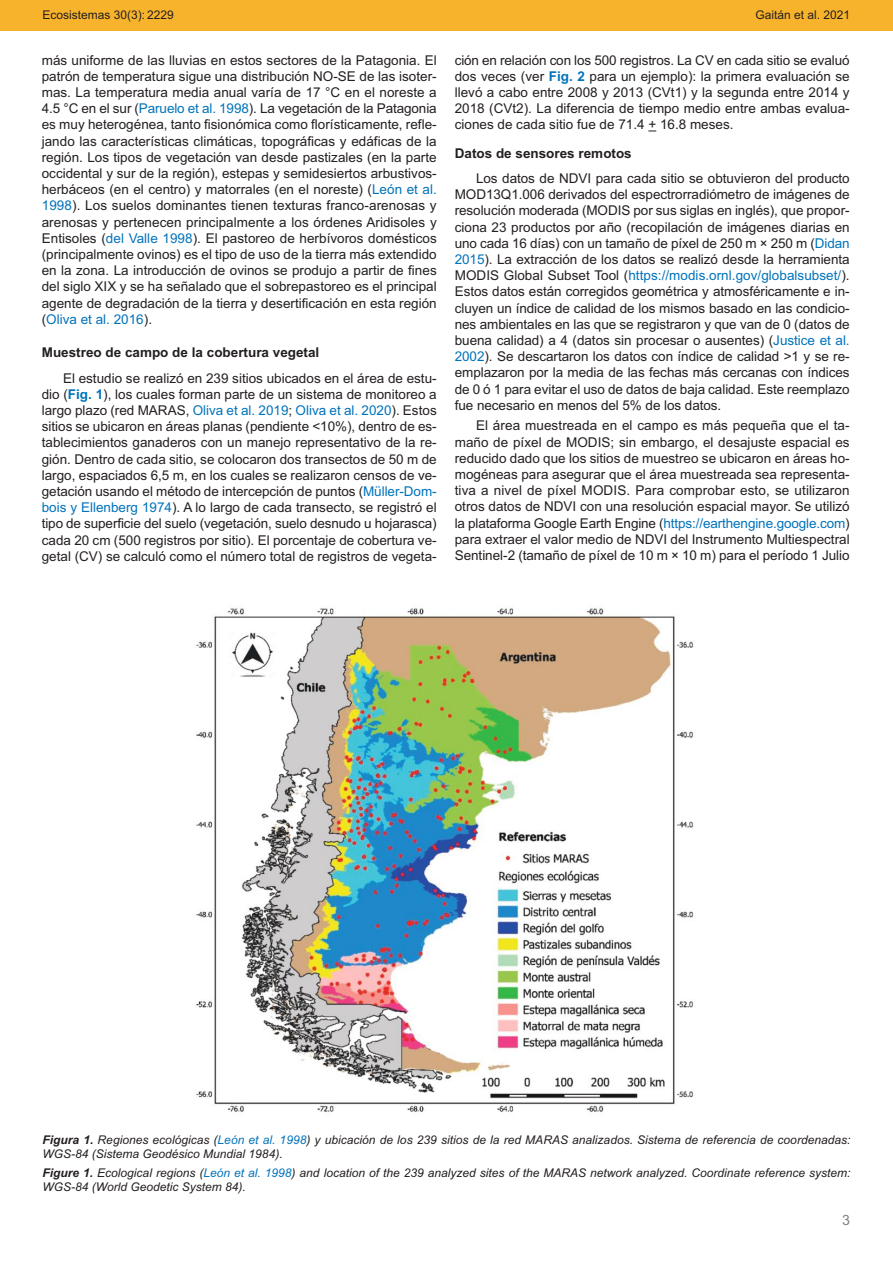
<style>
.page{position:relative;width:893px;height:1263px;background:#fff}
.page>*{position:absolute;margin:0;border:0;box-sizing:border-box;transform-origin:0 0}
.t1{font:14.25px "Arial";color:#838081}
.t2{font:13.5px/16.2px "Arial";color:#241f1f;text-align:justify}
.t3{font:700 13.5px "Arial";color:#241f1f}
.t4{font:italic 12px/14.4px "Arial";color:#241f1f}
.t5{font:12px "Arial";color:#241f1f}
.s1{color:#0073bb}
.s2{font-weight:700;color:#0073bb}
.s3{font-weight:700}
</style>
<div class="page">
<div style="left:0;top:0;width:893px;height:30px;background:#f8b32d"></div>
<img style="left:196px;top:608px;width:497px;height:505px">
<p class="t5" style="left:43px;top:7px;width:133px">Ecosistemas 30(3): 2229</p>
<p class="t5" style="left:755px;top:7px;width:96px">Gaitán et al. 2021</p>
<p class="t2" style="left:42px;top:52px;width:396px">más uniforme de las lluvias en estos sectores de la Patagonia. El patrón de temperatura sigue una distribución NO-SE de las isoter&shy;mas. La temperatura media anual varía de 17 °C en el noreste a 4.5 °C en el sur (<span class="s1">Paruelo et al. 1998</span>). La vegetación de la Patagonia es muy heterogénea, tanto fisionómica como florísticamente, refle&shy;jando las características climáticas, topográficas y edáficas de la región. Los tipos de vegetación van desde pastizales (en la parte occidental y sur de la región), estepas y semidesiertos arbustivos&shy;herbáceos (en el centro) y matorrales (en el noreste) (<span class="s1">León et al.<br>1998</span>). Los suelos dominantes tienen texturas franco-arenosas y arenosas y pertenecen principalmente a los órdenes Aridisoles y Entisoles (<span class="s1">del Valle 1998</span>). El pastoreo de herbívoros domésticos (principalmente ovinos) es el tipo de uso de la tierra más extendido en la zona. La introducción de ovinos se produjo a partir de fines del siglo XIX y se ha señalado que el sobrepastoreo es el principal agente de degradación de la tierra y desertificación en esta región (<span class="s1">Oliva et al. 2016</span>).</p>
<p class="t3" style="left:42px;top:344px;width:279px">Muestreo de campo de la cobertura vegetal</p>
<p class="t2" style="left:42px;top:370px;width:396px;text-indent:21px">El estudio se realizó en 239 sitios ubicados en el área de estu&shy;dio (<span class="s2">Fig. 1</span>), los cuales forman parte de un sistema de monitoreo a largo plazo (red MARAS, <span class="s1">Oliva et al. 2019</span>; <span class="s1">Oliva et al. 2020</span>). Estos sitios se ubicaron en áreas planas (pendiente &lt;10%), dentro de es&shy;tablecimientos ganaderos con un manejo representativo de la re&shy;gión. Dentro de cada sitio, se colocaron dos transectos de 50 m de largo, espaciados 6,5 m, en los cuales se realizaron censos de ve&shy;getación usando el método de intercepción de puntos (<span class="s1">Müller-Dom&shy;bois y Ellenberg 1974</span>). A lo largo de cada transecto, se registró el tipo de superficie del suelo (vegetación, suelo desnudo u hojarasca) cada 20 cm (500 registros por sitio). El porcentaje de cobertura ve&shy;getal (CV) se calculó como el número total de registros de vegeta-</p>
<p class="t2" style="left:455px;top:52px;width:396px">ción en relación con los 500 registros. La CV en cada sitio se evaluó dos veces (ver <span class="s2">Fig. 2</span> para un ejemplo): la primera evaluación se llevó a cabo entre 2008 y 2013 (CVt1) y la segunda entre 2014 y 2018 (CVt2). La diferencia de tiempo medio entre ambas evalua&shy;ciones de cada sitio fue de 71.4 + 16.8 meses.</p>
<p class="t3" style="left:455px;top:146px;width:179px">Datos de sensores remotos</p>
<p class="t2" style="left:455px;top:170px;width:396px;text-indent:21px">Los datos de NDVI para cada sitio se obtuvieron del producto MOD13Q1.006 derivados del espectrorradiómetro de imágenes de resolución moderada (MODIS por sus siglas en inglés), que propor&shy;ciona 23 productos por año (recopilación de imágenes diarias en uno cada 16 días) con un tamaño de píxel de 250 m × 250 m (<span class="s1">Didan 2015</span>). La extracción de los datos se realizó desde la herramienta MODIS Global Subset Tool (<span class="s1">https://modis.ornl.gov/globalsubset/</span>).<br>Estos datos están corregidos geométrica y atmosféricamente e in&shy;cluyen un índice de calidad de los mismos basado en las condicio&shy;nes ambientales en las que se registraron y que van de 0 (datos de buena calidad) a 4 (datos sin procesar o ausentes) (<span class="s1">Justice et al.<br>2002</span>). Se descartaron los datos con índice de calidad &gt;1 y se re&shy;emplazaron por la media de las fechas más cercanas con índices de 0 ó 1 para evitar el uso de datos de baja calidad. Este reemplazo fue necesario en menos del 5% de los datos.</p>
<p class="t2" style="left:455px;top:418px;width:396px;text-indent:21px">El área muestreada en el campo es más pequeña que el ta&shy;maño de píxel de MODIS; sin embargo, el desajuste espacial es reducido dado que los sitios de muestreo se ubicaron en áreas ho&shy;mogéneas para asegurar que el área muestreada sea representa&shy;tiva a nivel de píxel MODIS. Para comprobar esto, se utilizaron otros datos de NDVI con una resolución espacial mayor. Se utilizó la plataforma Google Earth Engine (<span class="s1">https://earthengine.google.com</span>) para extraer el valor medio de NDVI del Instrumento Multiespectral Sentinel-2 (tamaño de píxel de 10 m × 10 m) para el período 1 Julio</p>
<p class="t4" style="left:43px;top:1132px;width:809px"><span class="s3">Figura 1.</span> Regiones ecológicas (<span class="s1">León et al. 1998</span>) y ubicación de los 239 sitios de la red MARAS analizados. Sistema de referencia de coordenadas:<br>WGS-84 (Sistema Geodésico Mundial 1984).</p>
<p class="t4" style="left:43px;top:1165px;width:809px"><span class="s3">Figure 1.</span> Ecological regions (<span class="s1">León et al. 1998</span>) and location of the 239 analyzed sites of the MARAS network analyzed. Coordinate reference system:<br>WGS-84 (World Geodetic System 84).</p>
<p class="t1" style="left:842px;top:1212px;width:9px">3</p>
</div>
